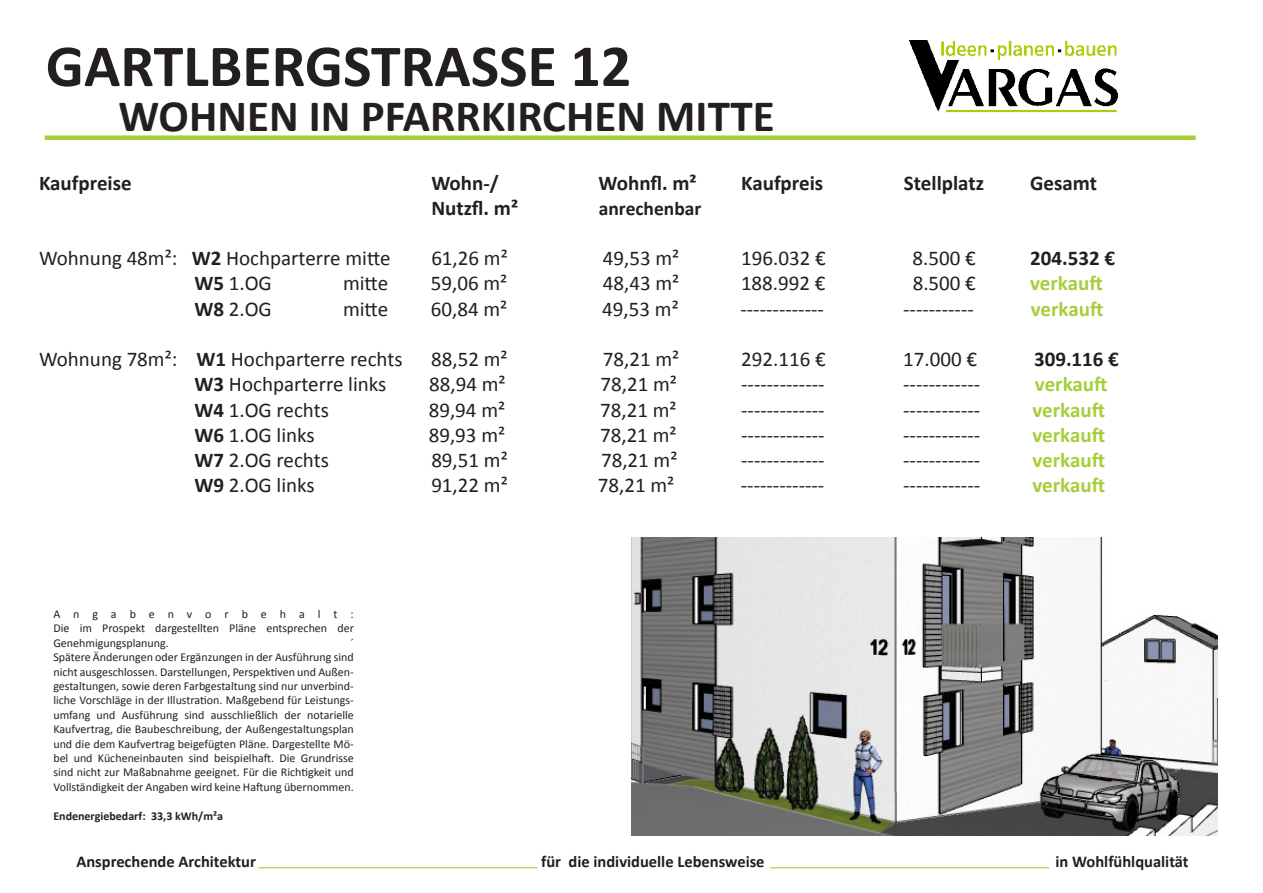
<style>
.page{position:relative;width:1263px;height:893px;background:#fff}
.page>*{position:absolute;margin:0;border:0;box-sizing:border-box;transform-origin:0 0}
.t1{font:700 60px "Calibri";color:#231f20}
.t2{font:700 45px "Calibri";color:#231f20}
.t3{font:21px "Calibri";color:#231f20}
.t4{font:700 21px "Calibri";color:#231f20}
.t5{font:700 21px "Calibri";color:#a6ce39}
.t6{font:700 19.5px "Calibri";color:#231f20}
.t7{font:700 16.5px "Calibri";color:#231f20}
.t8{font:12px/14.4px "Calibri";color:#231f20;text-align:justify}
.t9{font:700 12px "Calibri";color:#231f20}
.t10{font:12px "Calibri";letter-spacing:1.08em;color:#231f20}
.s1{font-weight:700}
</style>
<div class="page">
<div style="left:45px;top:135px;width:1151px;height:5px;background:#a6ce39"></div>
<hr style="left:258px;top:867px;width:279px;height:1px;background:#a6ce39">
<hr style="left:770px;top:867px;width:279px;height:1px;background:#a6ce39">
<img style="left:909px;top:40px;width:208px;height:72px">
<img style="left:631px;top:537px;width:586px;height:298px">
<p class="t1" style="left:46px;top:28px;width:587px">GARTLBERGSTRASSE 12</p>
<p class="t2" style="left:118px;top:87px;width:658px">WOHNEN IN PFARRKIRCHEN MITTE</p>
<p class="t4" style="left:39px;top:169px;width:94px">Kaufpreise</p>
<p class="t4" style="left:431px;top:169px;width:69px">Wohn-/</p>
<p class="t4" style="left:598px;top:169px;width:100px">Wohnfl. m²</p>
<p class="t4" style="left:741px;top:169px;width:84px">Kaufpreis</p>
<p class="t4" style="left:904px;top:169px;width:82px">Stellplatz</p>
<p class="t4" style="left:1030px;top:169px;width:68px">Gesamt</p>
<p class="t4" style="left:431px;top:194px;width:88px">Nutzfl. m²</p>
<p class="t6" style="left:599px;top:196px;width:104px">anrechenbar</p>
<p class="t3" style="left:39px;top:245px;width:353px">Wohnung 48m²: <span class="s1">W2</span> Hochparterre mitte</p>
<p class="t3" style="left:431px;top:245px;width:78px">61,26 m²</p>
<p class="t3" style="left:603px;top:245px;width:78px">49,53 m²</p>
<p class="t3" style="left:741px;top:245px;width:86px">196.032 €</p>
<p class="t3" style="left:913px;top:245px;width:65px">8.500 €</p>
<p class="t4" style="left:1030px;top:245px;width:86px">204.532 €</p>
<p class="t3" style="left:195px;top:270px;width:79px"><span class="s1">W5</span> 1.OG</p>
<p class="t3" style="left:343px;top:270px;width:47px">mitte</p>
<p class="t3" style="left:431px;top:270px;width:78px">59,06 m²</p>
<p class="t3" style="left:603px;top:270px;width:78px">48,43 m²</p>
<p class="t3" style="left:741px;top:270px;width:86px">188.992 €</p>
<p class="t3" style="left:913px;top:270px;width:65px">8.500 €</p>
<p class="t5" style="left:1030px;top:270px;width:74px">verkauft</p>
<p class="t3" style="left:195px;top:295px;width:79px"><span class="s1">W8</span> 2.OG</p>
<p class="t3" style="left:343px;top:295px;width:47px">mitte</p>
<p class="t3" style="left:431px;top:295px;width:78px">60,84 m²</p>
<p class="t3" style="left:602px;top:295px;width:78px">49,53 m²</p>
<p class="t3" style="left:740px;top:295px;width:85px">-------------</p>
<p class="t3" style="left:903px;top:295px;width:72px">-----------</p>
<p class="t5" style="left:1031px;top:295px;width:74px">verkauft</p>
<p class="t3" style="left:39px;top:346px;width:365px">Wohnung 78m²: <span class="s1">W1</span> Hochparterre rechts</p>
<p class="t3" style="left:431px;top:346px;width:78px">88,52 m²</p>
<p class="t3" style="left:603px;top:346px;width:78px">78,21 m²</p>
<p class="t3" style="left:741px;top:346px;width:86px">292.116 €</p>
<p class="t3" style="left:903px;top:346px;width:75px">17.000 €</p>
<p class="t4" style="left:1034px;top:346px;width:86px">309.116 €</p>
<p class="t3" style="left:195px;top:371px;width:193px"><span class="s1">W3</span> Hochparterre links</p>
<p class="t3" style="left:429px;top:371px;width:78px">88,94 m²</p>
<p class="t3" style="left:601px;top:371px;width:78px">78,21 m²</p>
<p class="t3" style="left:741px;top:371px;width:85px">-------------</p>
<p class="t3" style="left:903px;top:371px;width:79px">------------</p>
<p class="t5" style="left:1035px;top:371px;width:74px">verkauft</p>
<p class="t3" style="left:195px;top:396px;width:136px"><span class="s1">W4</span> 1.OG rechts</p>
<p class="t3" style="left:429px;top:396px;width:78px">89,94 m²</p>
<p class="t3" style="left:600px;top:396px;width:78px">78,21 m²</p>
<p class="t3" style="left:741px;top:396px;width:85px">-------------</p>
<p class="t3" style="left:903px;top:396px;width:79px">------------</p>
<p class="t5" style="left:1032px;top:396px;width:74px">verkauft</p>
<p class="t3" style="left:195px;top:421px;width:122px"><span class="s1">W6</span> 1.OG links</p>
<p class="t3" style="left:429px;top:421px;width:78px">89,93 m²</p>
<p class="t3" style="left:600px;top:421px;width:78px">78,21 m²</p>
<p class="t3" style="left:741px;top:421px;width:85px">-------------</p>
<p class="t3" style="left:903px;top:421px;width:79px">------------</p>
<p class="t5" style="left:1032px;top:421px;width:74px">verkauft</p>
<p class="t3" style="left:195px;top:447px;width:136px"><span class="s1">W7</span> 2.OG rechts</p>
<p class="t3" style="left:431px;top:447px;width:78px">89,51 m²</p>
<p class="t3" style="left:601px;top:447px;width:78px">78,21 m²</p>
<p class="t3" style="left:741px;top:447px;width:85px">-------------</p>
<p class="t3" style="left:903px;top:447px;width:79px">------------</p>
<p class="t5" style="left:1032px;top:446px;width:74px">verkauft</p>
<p class="t3" style="left:195px;top:472px;width:122px"><span class="s1">W9</span> 2.OG links</p>
<p class="t3" style="left:431px;top:472px;width:78px">91,22 m²</p>
<p class="t3" style="left:598px;top:472px;width:78px">78,21 m²</p>
<p class="t3" style="left:741px;top:472px;width:85px">-------------</p>
<p class="t3" style="left:903px;top:472px;width:79px">------------</p>
<p class="t5" style="left:1032px;top:472px;width:74px">verkauft</p>
<p class="t10" style="left:53px;top:606px;width:302px">Angabenvorbehalt:</p>
<p class="t8" style="left:53px;top:621px;width:302px">Die im Prospekt dargestellten Pläne entsprechen der</p>
<p class="t8" style="left:53px;top:636px;width:117px">Genehmigungsplanung.</p>
<p class="t8" style="left:350px;top:636px;width:5px">´</p>
<p class="t8" style="left:53px;top:650px;width:302px">Spätere Änderungen oder Ergänzungen in der Ausführung sind nicht ausgeschlossen. Darstellungen, Perspektiven und Außen&shy;gestaltungen, sowie deren Farbgestaltung sind nur unverbind&shy;liche Vorschläge in der Illustration. Maßgebend für Leistungs&shy;umfang und Ausführung sind ausschließlich der notarielle Kaufvertrag, die Baubeschreibung, der Außengestaltungsplan und die dem Kaufvertrag beigefügten Pläne. Dargestellte Mö&shy;bel und Kücheneinbauten sind beispielhaft. Die Grundrisse sind nicht zur Maßabnahme geeignet. Für die Richtigkeit und Vollständigkeit der Angaben wird keine Haftung übernommen.</p>
<p class="t9" style="left:53px;top:808px;width:171px">Endenergiebedarf: 33,3 kWh/m²a</p>
<p class="t7" style="left:76px;top:851px;width:181px">Ansprechende Architektur</p>
<p class="t7" style="left:541px;top:851px;width:225px">für die individuelle Lebensweise</p>
<p class="t7" style="left:1055px;top:851px;width:135px">in Wohlfühlqualität</p>
</div>
